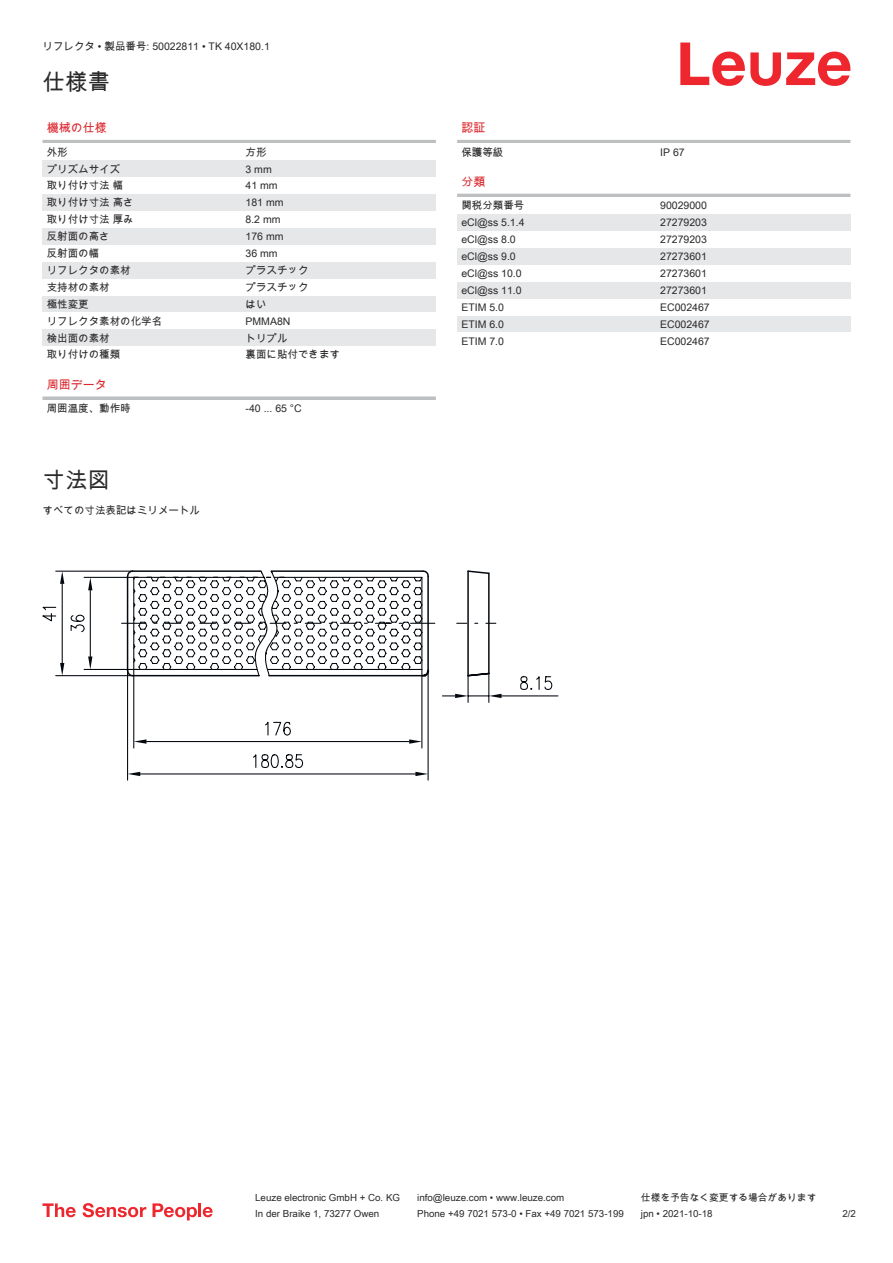
<style>
.page{position:relative;width:893px;height:1263px;background:#fff}
.page>*{position:absolute;margin:0;border:0;box-sizing:border-box;transform-origin:0 0}
.t1{font:22.5px "Arial Unicode MS";color:#2b292a}
.t2{font:12px "Arial Unicode MS";color:#db2a30}
.t3{font:10.5px "Arial Unicode MS";color:#2b292a}
.t4{font:9.75px "Arial Unicode MS";color:#2b292a}
</style>
<div class="page">
<svg style="left:680px;top:43px;width:170px;height:43px"></svg>
<hr style="left:43px;top:140px;width:393px;height:3px;background:#bdbfc1">
<div style="left:43px;top:160px;width:199px;height:17px;background:#e6e7e9"></div>
<div style="left:242px;top:160px;width:194px;height:17px;background:#e6e7e9"></div>
<div style="left:43px;top:194px;width:199px;height:17px;background:#e6e7e9"></div>
<div style="left:242px;top:194px;width:194px;height:17px;background:#e6e7e9"></div>
<div style="left:43px;top:228px;width:199px;height:17px;background:#e6e7e9"></div>
<div style="left:242px;top:228px;width:194px;height:17px;background:#e6e7e9"></div>
<div style="left:43px;top:262px;width:199px;height:17px;background:#e6e7e9"></div>
<div style="left:242px;top:262px;width:194px;height:17px;background:#e6e7e9"></div>
<div style="left:43px;top:296px;width:199px;height:16px;background:#e6e7e9"></div>
<div style="left:242px;top:296px;width:194px;height:16px;background:#e6e7e9"></div>
<div style="left:43px;top:329px;width:199px;height:17px;background:#e6e7e9"></div>
<div style="left:242px;top:329px;width:194px;height:17px;background:#e6e7e9"></div>
<svg style="left:43px;top:396px;width:393px;height:4px;background:#c5c6c8"></svg>
<hr style="left:457px;top:140px;width:393px;height:3px;background:#bdbfc1">
<hr style="left:457px;top:194px;width:393px;height:3px;background:#bdbfc1">
<div style="left:457px;top:214px;width:200px;height:17px;background:#e6e7e9"></div>
<div style="left:657px;top:214px;width:193px;height:17px;background:#e6e7e9"></div>
<div style="left:457px;top:248px;width:200px;height:17px;background:#e6e7e9"></div>
<div style="left:657px;top:248px;width:193px;height:17px;background:#e6e7e9"></div>
<div style="left:457px;top:282px;width:200px;height:17px;background:#e6e7e9"></div>
<div style="left:657px;top:282px;width:193px;height:17px;background:#e6e7e9"></div>
<div style="left:457px;top:316px;width:200px;height:16px;background:#e6e7e9"></div>
<div style="left:657px;top:316px;width:193px;height:16px;background:#e6e7e9"></div>
<svg style="left:43px;top:1203px;width:33px;height:14px"></svg>
<svg style="left:83px;top:1203px;width:63px;height:14px"></svg>
<svg style="left:153px;top:1203px;width:44px;height:17px"></svg>
<hr style="left:198px;top:1203px;width:3px;height:14px;background:#ed272d">
<svg style="left:203px;top:1207px;width:10px;height:10px"></svg>
<hr style="left:127px;top:670px;width:1px;height:110px;background:#03080e">
<hr style="left:428px;top:670px;width:1px;height:110px;background:#03080e">
<hr style="left:502px;top:695px;width:56px;height:1px;background:#03080e">
<svg style="left:520px;top:676px;width:33px;height:14px"></svg>
<svg style="left:43px;top:570px;width:459px;height:206px"></svg>
<p class="t3" style="left:43px;top:39px;width:229px">リフレクタ • 製品番号: 50022811 • TK 40X180.1</p>
<h1 class="t1" style="left:43px;top:66px;width:69px">仕様書</h1>
<p class="t2" style="left:47px;top:119px;width:61px">機械の仕様</p>
<p class="t3" style="left:47px;top:144px;width:22px">外形</p>
<p class="t3" style="left:246px;top:144px;width:22px">方形</p>
<p class="t3" style="left:47px;top:161px;width:75px">プリズムサイズ</p>
<p class="t3" style="left:246px;top:161px;width:28px">3 mm</p>
<p class="t3" style="left:47px;top:178px;width:78px">取り付け寸法 幅</p>
<p class="t3" style="left:246px;top:178px;width:34px">41 mm</p>
<p class="t3" style="left:47px;top:195px;width:88px">取り付け寸法 高さ</p>
<p class="t3" style="left:246px;top:195px;width:39px">181 mm</p>
<p class="t3" style="left:47px;top:212px;width:88px">取り付け寸法 厚み</p>
<p class="t3" style="left:246px;top:212px;width:37px">8.2 mm</p>
<p class="t3" style="left:47px;top:229px;width:64px">反射面の高さ</p>
<p class="t3" style="left:246px;top:229px;width:39px">176 mm</p>
<p class="t3" style="left:47px;top:246px;width:54px">反射面の幅</p>
<p class="t3" style="left:246px;top:246px;width:34px">36 mm</p>
<p class="t3" style="left:47px;top:263px;width:85px">リフレクタの素材</p>
<p class="t3" style="left:246px;top:263px;width:64px">プラスチック</p>
<p class="t3" style="left:47px;top:280px;width:64px">支持材の素材</p>
<p class="t3" style="left:246px;top:280px;width:64px">プラスチック</p>
<p class="t3" style="left:47px;top:296px;width:43px">極性変更</p>
<p class="t3" style="left:246px;top:296px;width:22px">はい</p>
<p class="t3" style="left:47px;top:313px;width:117px">リフレクタ素材の化学名</p>
<p class="t3" style="left:246px;top:313px;width:46px">PMMA8N</p>
<p class="t3" style="left:47px;top:330px;width:64px">検出面の素材</p>
<p class="t3" style="left:246px;top:330px;width:43px">トリプル</p>
<p class="t3" style="left:47px;top:347px;width:75px">取り付けの種類</p>
<p class="t3" style="left:246px;top:347px;width:96px">裏面に貼付できます</p>
<p class="t2" style="left:47px;top:376px;width:61px">周囲データ</p>
<p class="t3" style="left:47px;top:401px;width:85px">周囲温度、動作時</p>
<p class="t3" style="left:246px;top:401px;width:58px">-40 ... 65 °C</p>
<h1 class="t1" style="left:43px;top:464px;width:69px">寸法図</h1>
<p class="t3" style="left:43px;top:502px;width:159px">すべての寸法表記はミリメートル</p>
<p class="t2" style="left:461px;top:119px;width:25px">認証</p>
<p class="t3" style="left:461px;top:144px;width:43px">保護等級</p>
<p class="t3" style="left:660px;top:144px;width:26px">IP 67</p>
<p class="t2" style="left:461px;top:173px;width:25px">分類</p>
<p class="t3" style="left:461px;top:198px;width:64px">関税分類番号</p>
<p class="t3" style="left:660px;top:198px;width:48px">90029000</p>
<p class="t3" style="left:461px;top:215px;width:65px">eCl@ss 5.1.4</p>
<p class="t3" style="left:660px;top:215px;width:48px">27279203</p>
<p class="t3" style="left:461px;top:232px;width:56px">eCl@ss 8.0</p>
<p class="t3" style="left:660px;top:232px;width:48px">27279203</p>
<p class="t3" style="left:461px;top:249px;width:56px">eCl@ss 9.0</p>
<p class="t3" style="left:660px;top:249px;width:48px">27273601</p>
<p class="t3" style="left:461px;top:266px;width:62px">eCl@ss 10.0</p>
<p class="t3" style="left:660px;top:266px;width:48px">27273601</p>
<p class="t3" style="left:461px;top:283px;width:62px">eCl@ss 11.0</p>
<p class="t3" style="left:660px;top:283px;width:48px">27273601</p>
<p class="t3" style="left:461px;top:299px;width:44px">ETIM 5.0</p>
<p class="t3" style="left:660px;top:299px;width:51px">EC002467</p>
<p class="t3" style="left:461px;top:316px;width:44px">ETIM 6.0</p>
<p class="t3" style="left:660px;top:316px;width:51px">EC002467</p>
<p class="t3" style="left:461px;top:333px;width:44px">ETIM 7.0</p>
<p class="t3" style="left:660px;top:333px;width:51px">EC002467</p>
<p class="t4" style="left:255px;top:1191px;width:146px">Leuze electronic GmbH + Co. KG</p>
<p class="t4" style="left:417px;top:1191px;width:149px">info@leuze.com • www.leuze.com</p>
<p class="t4" style="left:641px;top:1191px;width:177px">仕様を予告なく変更する場合があります</p>
<p class="t4" style="left:255px;top:1206px;width:126px">In der Braike 1, 73277 Owen</p>
<p class="t4" style="left:417px;top:1206px;width:208px">Phone +49 7021 573-0 • Fax +49 7021 573-199</p>
<p class="t4" style="left:641px;top:1206px;width:73px">jpn • 2021-10-18</p>
<p class="t4" style="left:842px;top:1206px;width:15px">2 /2</p>
</div>
